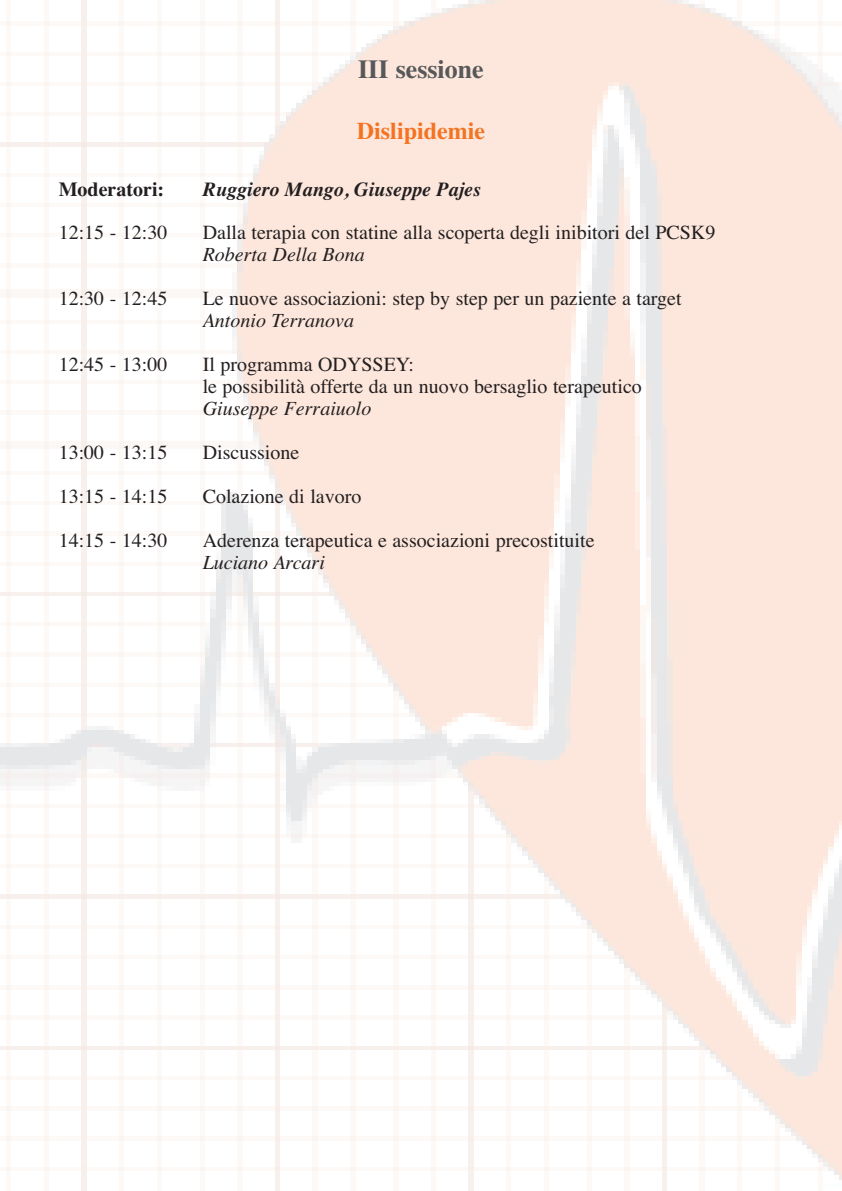
<style>
.page{position:relative;width:842px;height:1191px;background:#fff}
.page>*{position:absolute;margin:0;border:0;box-sizing:border-box;transform-origin:0 0}
.t1{font:700 26px "Times";color:#57585a}
.t2{font:700 24px "Times";color:#f47321}
.t3{font:20px/22px "Times";color:#231f20}
.t4{font:italic 20px "Times";color:#231f20}
.t5{font:italic 700 20px "Times";color:#231f20}
.t6{font:700 20px "Times";color:#231f20}
</style>
<div class="page">
<img style="left:0;top:0;width:842px;height:1191px">
<h1 class="t1" style="left:358px;top:54px;width:127px">III sessione</h1>
<p class="t2" style="left:357px;top:117px;width:130px">Dislipidemie</p>
<p class="t6" style="left:59px;top:177px;width:107px">Moderatori:</p>
<p class="t5" style="left:203px;top:177px;width:280px">Ruggiero Mango, Giuseppe Pajes</p>
<p class="t3" style="left:59px;top:221px;width:110px">12:15 - 12:30</p>
<p class="t3" style="left:203px;top:221px;width:514px">Dalla terapia con statine alla scoperta degli inibitori del PCSK9</p>
<p class="t4" style="left:203px;top:242px;width:164px">Roberta Della Bona</p>
<p class="t3" style="left:59px;top:287px;width:110px">12:30 - 12:45</p>
<p class="t3" style="left:203px;top:287px;width:480px">Le nuove associazioni: step by step per un paziente a target</p>
<p class="t4" style="left:203px;top:308px;width:153px">Antonio Terranova</p>
<p class="t3" style="left:59px;top:353px;width:110px">12:45 - 13:00</p>
<p class="t3" style="left:203px;top:353px;width:441px">Il programma ODYSSEY:<br>le possibilità offerte da un nuovo bersaglio terapeutico</p>
<p class="t4" style="left:203px;top:396px;width:170px">Giuseppe Ferraiuolo</p>
<p class="t3" style="left:59px;top:441px;width:110px">13:00 - 13:15</p>
<p class="t3" style="left:203px;top:441px;width:98px">Discussione</p>
<p class="t3" style="left:59px;top:485px;width:110px">13:15 - 14:15</p>
<p class="t3" style="left:203px;top:485px;width:160px">Colazione di lavoro</p>
<p class="t3" style="left:59px;top:529px;width:110px">14:15 - 14:30</p>
<p class="t3" style="left:203px;top:529px;width:393px">Aderenza terapeutica e associazioni precostituite</p>
<p class="t4" style="left:203px;top:550px;width:124px">Luciano Arcari</p>
</div>
